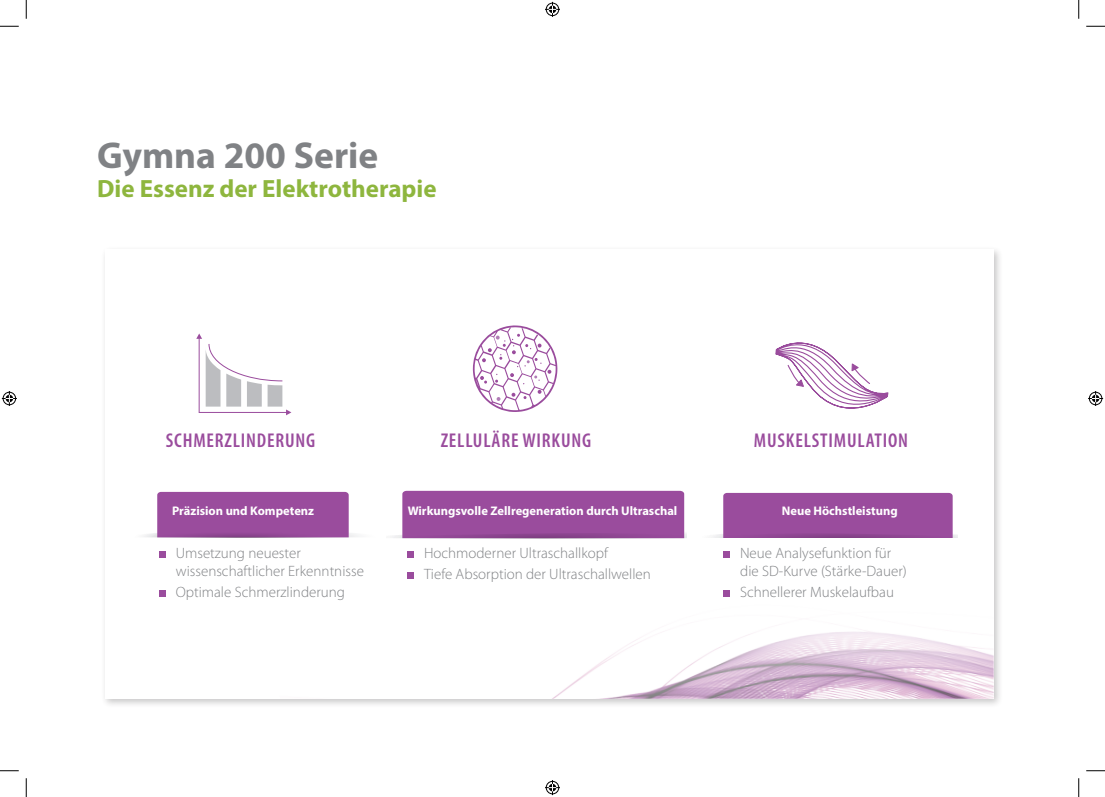
<style>
.page{position:relative;width:1105px;height:797px;background:#fff}
.page>*{position:absolute;margin:0;border:0;box-sizing:border-box;transform-origin:0 0}
.Titre_page{font:700 37.5px "Myriad Pro";color:#808285}
.inter_titre{font:700 25px "Myriad Pro";color:#8eb63e}
.t1{font:600 condensed 20px "Myriad Pro";letter-spacing:.04em;color:#9a4c9d}
.t2{font:300 15px "Myriad Pro";color:#808285}
.t3{font:700 12.5px "Myriad Pro";color:#fff}
</style>
<div class="page">
<div style="left:101px;top:245px;width:902px;height:463px;background:#231f20;opacity:.25"></div>
<div style="left:106px;top:249px;width:888px;height:449px;background:#fff"></div>
<img style="left:407px;top:551px;width:587px;height:147px">
<svg style="left:143px;top:492px;width:216px;height:45px;background:#a45fa7"></svg>
<svg style="left:713px;top:493px;width:245px;height:44px;background:#9f57a2"></svg>
<svg style="left:392px;top:491px;width:295px;height:47px;background:#9d53a0"></svg>
<svg style="left:196px;top:333px;width:95px;height:82px"></svg>
<svg style="left:473px;top:325px;width:84px;height:87px"></svg>
<svg style="left:775px;top:342px;width:114px;height:67px"></svg>
<div style="left:159px;top:551px;width:7px;height:7px;background:#9a4c9d"></div>
<div style="left:159px;top:591px;width:7px;height:6px;background:#9a4c9d"></div>
<div style="left:408px;top:551px;width:6px;height:7px;background:#9a4c9d"></div>
<svg style="left:408px;top:573px;width:6px;height:6px"></svg>
<div style="left:724px;top:551px;width:6px;height:7px;background:#9a4c9d"></div>
<svg style="left:724px;top:591px;width:6px;height:6px"></svg>
<svg style="left:0;top:25px;width:19px;height:2px"></svg>
<svg style="left:1086px;top:25px;width:19px;height:2px"></svg>
<svg style="left:0;top:770px;width:19px;height:1px"></svg>
<svg style="left:1086px;top:770px;width:19px;height:1px"></svg>
<svg style="left:25px;top:0;width:2px;height:19px"></svg>
<svg style="left:25px;top:778px;width:2px;height:19px"></svg>
<svg style="left:1078px;top:0;width:1px;height:19px"></svg>
<svg style="left:1078px;top:778px;width:1px;height:19px"></svg>
<svg style="left:545px;top:2px;width:15px;height:15px"></svg>
<svg style="left:545px;top:780px;width:15px;height:15px"></svg>
<svg style="left:2px;top:391px;width:15px;height:15px"></svg>
<svg style="left:1088px;top:391px;width:15px;height:15px"></svg>
<p class="Titre_page" style="left:97px;top:131px;width:283px">Gymna 200 Serie</p>
<p class="inter_titre" style="left:97px;top:172px;width:341px">Die Essenz der Elektrotherapie</p>
<p class="t1" style="left:166px;top:430px;width:151px">SCHMERZLINDERUNG</p>
<p class="t1" style="left:441px;top:430px;width:152px">ZELLULÄRE WIRKUNG</p>
<p class="t1" style="left:754px;top:430px;width:156px">MUSKELSTIMULATION</p>
<p class="t3" style="left:172px;top:503px;width:143px">Präzision und Kompetenz</p>
<p class="t2" style="left:176px;top:543px;width:127px">Umsetzung neuester</p>
<p class="t2" style="left:176px;top:561px;width:190px">wissenschaftlicher Erkenntnisse</p>
<p class="t2" style="left:176px;top:583px;width:171px">Optimale Schmerzlinderung</p>
<p class="t3" style="left:408px;top:503px;width:271px">Wirkungsvolle Zellregeneration durch Ultraschal</p>
<p class="t2" style="left:424px;top:543px;width:186px">Hochmoderner Ultraschallkopf</p>
<p class="t2" style="left:424px;top:565px;width:228px">Tiefe Absorption der Ultraschallwellen</p>
<p class="t3" style="left:782px;top:503px;width:117px">Neue Höchstleistung</p>
<p class="t2" style="left:740px;top:543px;width:153px">Neue Analysefunktion für</p>
<p class="t2" style="left:740px;top:561px;width:168px">die SD-Kurve (Stärke-Dauer)</p>
<p class="t2" style="left:740px;top:583px;width:155px">Schnellerer Muskelaufbau</p>
</div>
